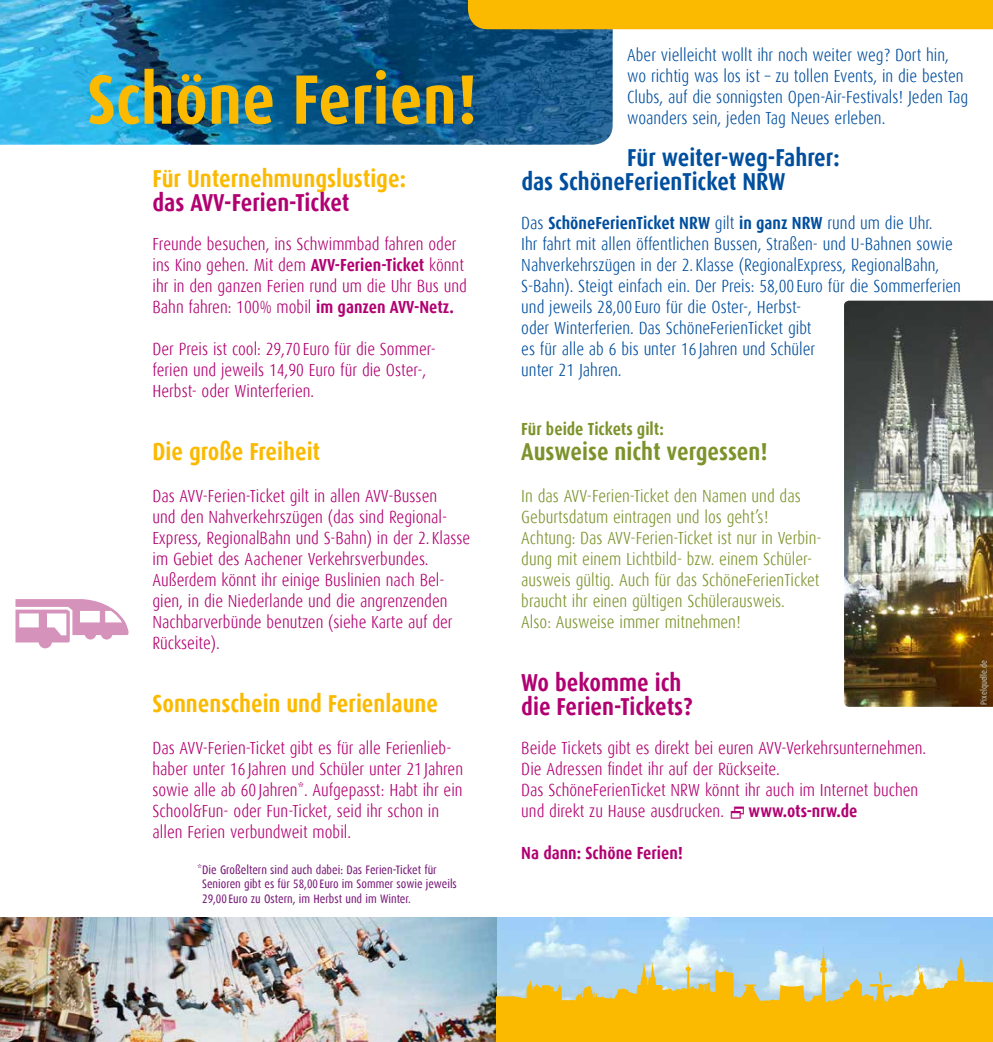
<style>
.page{position:relative;width:993px;height:1042px;background:#fff}
.page>*{position:absolute;margin:0;border:0;box-sizing:border-box;transform-origin:0 0}
.t1{font:700 70px "Dax Condensed";color:#fbba00}
.t2{font:700 24.5px "Dax Condensed";color:#fbba00}
.t3{font:700 24.5px/24.5px "Dax Condensed";color:#b10071}
.t4{font:700 24.5px/24.5px "Dax Condensed";color:#004e9e}
.t5{font:700 24.5px "Dax Condensed";color:#7c932c}
.t6{font:300 17.5px/21px "Dax Condensed";color:#b10071}
.t7{font:300 17.5px/21px "Dax Condensed";color:#004e9e}
.t8{font:300 17.5px/21px "Dax Condensed";color:#7c932c}
.t9{font:700 17.5px "Dax Condensed";color:#b10071}
.t10{font:700 17.5px "Dax Condensed";color:#7c932c}
.t11{font:12.25px/14.7px "Dax Condensed";color:#791b79}
.t12{font:8.75px "Dax Condensed";color:#c5c6c6}
.s1{font-weight:700}
</style>
<div class="page">
<img style="left:0;top:918px;width:992px;height:124px">
<img style="left:0;top:0;width:612px;height:145px">
<div style="left:468px;top:0;width:524px;height:29px;background:#fbba00"></div>
<svg style="left:496px;top:947px;width:496px;height:95px;background:#d0cb8e"></svg>
<div style="left:497px;top:1017px;width:495px;height:25px;background:#fbba00"></div>
<svg style="left:15px;top:599px;width:113px;height:49px"></svg>
<img style="left:844px;top:301px;width:148px;height:406px">
<h1 class="t1" style="left:87px;top:61px;width:391px">Schöne Ferien!</h1>
<h2 class="t2" style="left:152px;top:165px;width:255px">Für Unternehmungslustige:</h2>
<h2 class="t3" style="left:152px;top:191px;width:198px">das AVV-Ferien-Ticket</h2>
<p class="t6" style="left:152px;top:233px;width:316px">Freunde besuchen, ins Schwimmbad fahren oder ins Kino gehen. Mit dem <span class="s1">AVV-Ferien-Ticket</span> könnt ihr in den ganzen Ferien rund um die Uhr Bus und Bahn fahren: 100% mobil <span class="s1">im ganzen AVV-Netz.</span></p>
<p class="t6" style="left:152px;top:338px;width:285px">Der Preis ist cool: 29,70 Euro für die Sommer&shy;ferien und jeweils 14,90 Euro für die Oster-,<br>Herbst- oder Winterferien.</p>
<h2 class="t2" style="left:152px;top:438px;width:169px">Die große Freiheit</h2>
<p class="t6" style="left:152px;top:485px;width:319px">Das AVV-Ferien-Ticket gilt in allen AVV-Bussen<br>und den Nahverkehrszügen (das sind Regional-Express, RegionalBahn und S-Bahn) in der 2. Klasse im Gebiet des Aachener Verkehrsverbundes.<br>Außerdem könnt ihr einige Buslinien nach Bel&shy;gien, in die Niederlande und die angrenzenden Nachbarverbünde benutzen (siehe Karte auf der Rückseite).</p>
<h2 class="t2" style="left:152px;top:690px;width:287px">Sonnenschein und Ferienlaune</h2>
<p class="t6" style="left:152px;top:737px;width:312px">Das AVV-Ferien-Ticket gibt es für alle Ferienlieb&shy;haber unter 16 Jahren und Schüler unter 21 Jahren sowie alle ab 60 Jahren*. Aufgepasst: Habt ihr ein School&amp;Fun- oder Fun-Ticket, seid ihr schon in allen Ferien verbundweit mobil.</p>
<p class="t11" style="left:202px;top:862px;width:256px;text-indent:-5px">*Die Großeltern sind auch dabei: Das Ferien-Ticket für<br>Senioren gibt es für 58,00 Euro im Sommer sowie jeweils<br>29,00 Euro zu Ostern, im Herbst und im Winter.</p>
<p class="t7" style="left:627px;top:44px;width:342px">Aber vielleicht wollt ihr noch weiter weg? Dort hin, wo richtig was los ist – zu tollen Events, in die besten Clubs, auf die sonnigsten Open-Air-Festivals! Jeden Tag woanders sein, jeden Tag Neues erleben.</p>
<h2 class="t4" style="left:521px;top:145px;width:319px;text-indent:106px">Für weiter-weg-Fahrer: das SchöneFerienTicket NRW</h2>
<p class="t7" style="left:521px;top:212px;width:441px">Das <span class="s1">SchöneFerienTicket NRW</span> gilt <span class="s1">in ganz NRW</span> rund um die Uhr.<br>Ihr fahrt mit allen öffentlichen Bussen, Straßen- und U-Bahnen sowie Nahverkehrszügen in der 2. Klasse (RegionalExpress, RegionalBahn, S-Bahn). Steigt einfach ein. Der Preis: 58,00 Euro für die Sommerferien und jeweils 28,00 Euro für die Oster-, Herbst-<br>oder Winterferien. Das SchöneFerienTicket gibt<br>es für alle ab 6 bis unter 16 Jahren und Schüler<br>unter 21 Jahren.</p>
<p class="t10" style="left:521px;top:419px;width:144px">Für beide Tickets gilt:</p>
<h2 class="t5" style="left:521px;top:438px;width:248px">Ausweise nicht vergessen!</h2>
<p class="t8" style="left:521px;top:485px;width:302px">In das AVV-Ferien-Ticket den Namen und das Geburtsdatum eintragen und los geht’s!<br>Achtung: Das AVV-Ferien-Ticket ist nur in Verbin&shy;dung mit einem Lichtbild- bzw. einem Schüler&shy;ausweis gültig. Auch für das SchöneFerienTicket braucht ihr einen gültigen Schülerausweis.<br>Also: Ausweise immer mitnehmen!</p>
<h2 class="t3" style="left:521px;top:670px;width:173px">Wo bekomme ich die Ferien-Tickets?</h2>
<p class="t6" style="left:521px;top:737px;width:406px">Beide Tickets gibt es direkt bei euren AVV-Verkehrsunternehmen.<br>Die Adressen findet ihr auf der Rückseite.<br>Das SchöneFerienTicket NRW könnt ihr auch im Internet buchen und direkt zu Hause ausdrucken.</p>
<p class="t9" style="left:748px;top:801px;width:110px">www.ots-nrw.de</p>
<p class="t9" style="left:521px;top:843px;width:163px">Na dann: Schöne Ferien!</p>
<p class="t12" style="left:978px;top:704px;width:46px;rotate:-90deg">Pixelquelle.de</p>
</div>
